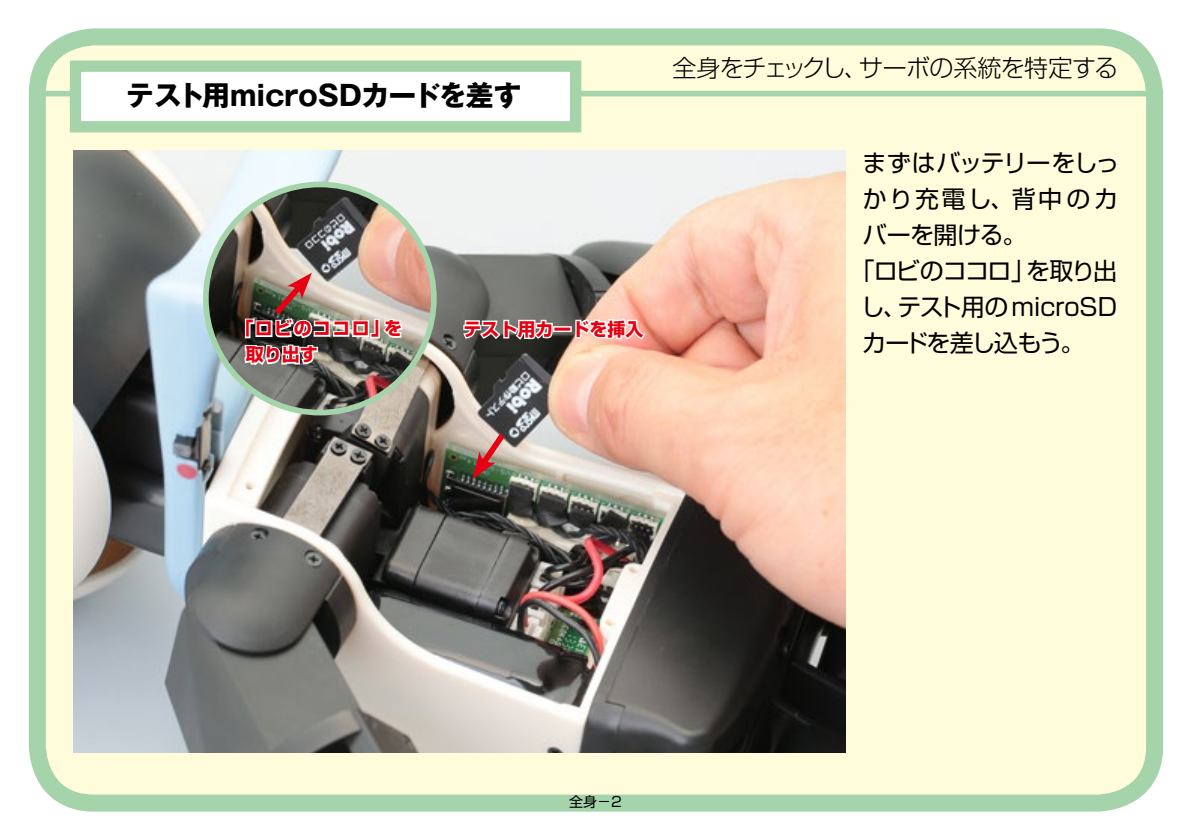
<style>
.page{position:relative;width:1191px;height:840px;background:#fff}
.page>*{position:absolute;margin:0;border:0;box-sizing:border-box;transform-origin:0 0}
.t1{font:700 28px "Gothic MB101 Pro";letter-spacing:-.01em;color:#000}
.t2{font:24px "Shin Go Pro";letter-spacing:-.03em;color:#000}
.t3{font:24px/36px "Shin Go Pro";letter-spacing:-.01em;color:#000}
.t4{font:300 24px "Shin Go Pro";letter-spacing:-.03em;color:#000}
.t5{font:24px "Shin Go Pro";letter-spacing:.095em;color:#000}
.t6{font:24px "Shin Go Pro";letter-spacing:-.07em;color:#000}
.t7{font:300 24px "Shin Go Pro";letter-spacing:-.12em;color:#000}
.t8{font:700 18px "Shin Go Pro";color:#e60012}
.t9{font:14px "Shin Go Pro";color:#000}
</style>
<div class="page">
<div style="left:37px;top:37px;width:1117px;height:765px;background:#fffcdb;border-radius:57px"></div>
<div style="left:29px;top:28px;width:1134px;height:783px;border:17px solid #a5d4ab;border-radius:57px"></div>
<div style="left:37px;top:91px;width:1109px;height:5px;background:#a5d4ab"></div>
<div style="left:70px;top:60px;width:511px;height:72px;background:#fff;border:11px solid #a5d4ab"></div>
<img style="left:74px;top:151px;width:771px;height:601px">
<img style="left:206px;top:184px;width:228px;height:228px;border-radius:114px">
<div style="left:203px;top:181px;width:234px;height:234px;border:6px solid #a5d4ab;border-radius:50%"></div>
<svg style="left:472px;top:427px;width:38px;height:51px;background:#aa8076"></svg>
<svg style="left:461px;top:232px;width:93px;height:109px;background:#9a9b98"></svg>
<div style="left:553px;top:326px;width:19px;height:6px;border:3px solid #fff"></div>
<svg style="left:574px;top:317px;width:73px;height:24px;background:#f7ddd5"></svg>
<img style="left:243px;top:272px;width:161px;height:95px">
<p class="t1" style="left:126px;top:72px;width:397px">テスト用microSDカードを差す</p>
<p class="t8" style="left:236px;top:314px;width:155px">「ロビのココロ」</p>
<p class="t8" style="left:384px;top:314px;width:19px">を</p>
<p class="t8" style="left:246px;top:340px;width:73px">取り出す</p>
<p class="t8" style="left:463px;top:314px;width:182px">テスト用カードを挿入</p>
<p class="t7" style="left:672px;top:48px;width:197px">全身をチェックし、</p>
<p class="t4" style="left:858px;top:48px;width:261px">サーボの系統を特定する</p>
<p class="t2" style="left:862px;top:143px;width:258px">まずはバッテリーをしっ</p>
<p class="t5" style="left:863px;top:179px;width:257px">かり充電し、背中のカ</p>
<p class="t2" style="left:863px;top:215px;width:165px">バーを開ける。</p>
<p class="t2" style="left:1026px;top:251px;width:92px">を取り出</p>
<p class="t3" style="left:897px;top:250px;width:221px;text-indent:-47px">「ロビのココロ」<br>テスト用のmicroSD</p>
<p class="t2" style="left:860px;top:287px;width:48px">し、</p>
<p class="t6" style="left:862px;top:323px;width:224px">カードを差し込もう。</p>
<p class="t9" style="left:569px;top:789px;width:54px">全身－2</p>
</div>
